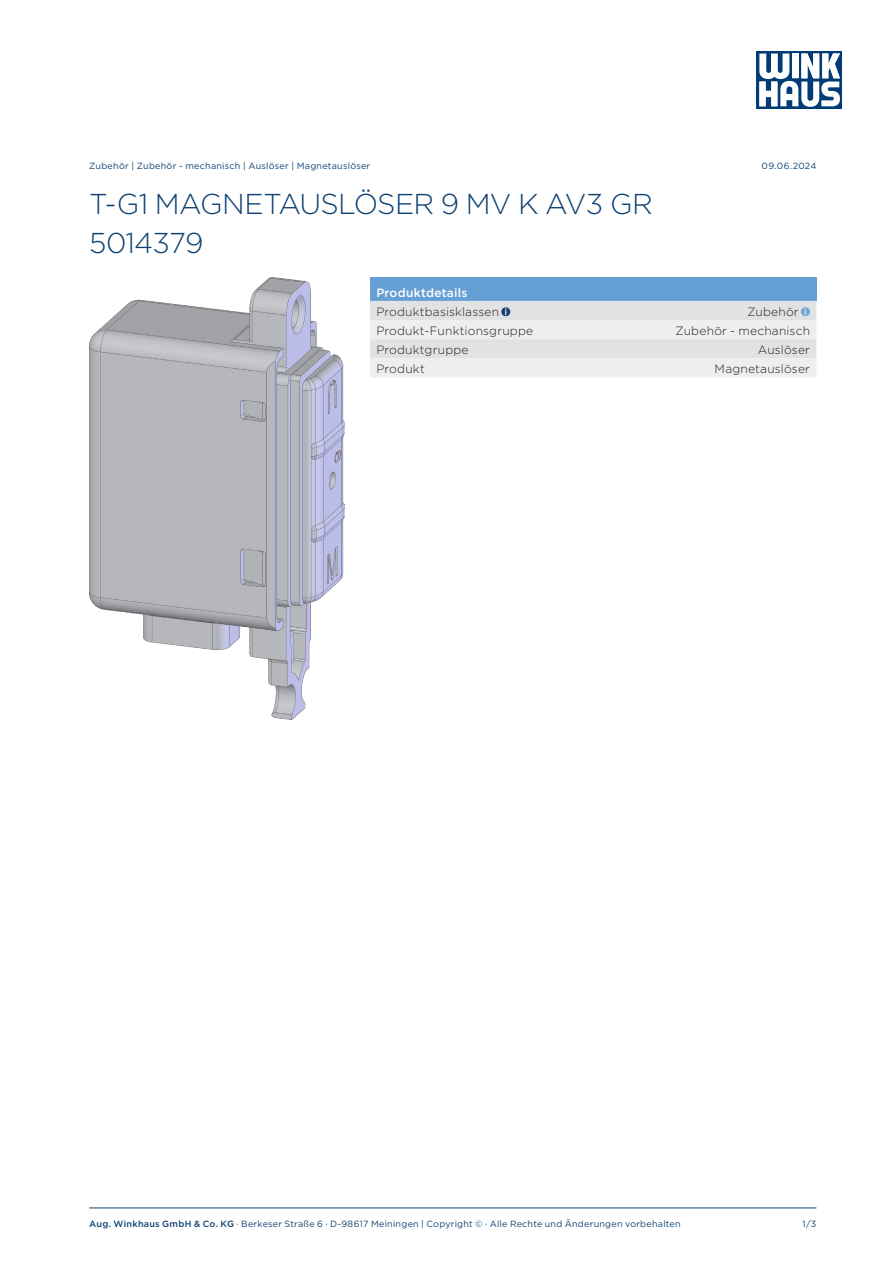
<style>
.page{position:relative;width:893px;height:1263px;background:#fff}
.page>*{position:absolute;margin:0;border:0;box-sizing:border-box;transform-origin:0 0}
.Headline{font:300 28.65px/38.2px "Gotham";letter-spacing:-.025em;color:#0f4272}
.Datenzelle_links{font:300 12px "Gotham";letter-spacing:.015em;color:#231f20}
.Datenzelle_rechts{font:300 12px "Gotham";letter-spacing:.015em;color:#231f20}
.Headerzelle{font:500 12px "Gotham";letter-spacing:.015em;color:#fff}
.Fußzeile{font:9px "Gotham";letter-spacing:.025em;color:#0f4272}
.Kopfzeile{font:9px "Gotham";letter-spacing:.025em;color:#0f4272}
.s1{font-family:"Info Button";font-weight:400;font-size:14.1px;color:#183c71}
.s2{font-family:"Info Button";font-weight:400;font-size:14.1px;color:#6fa3d6}
.s3{font-weight:500}
</style>
<div class="page">
<div style="left:757px;top:51px;width:85px;height:58px;background:#013c77"></div>
<svg style="left:759px;top:53px;width:81px;height:54px"></svg>
<hr style="left:89px;top:1208px;width:727px;height:1px;background:#0f4272">
<div style="left:370px;top:277px;width:446px;height:24px;background:#669fd5"></div>
<div style="left:370px;top:301px;width:446px;height:76px;background:#e6e6e8"></div>
<img style="left:89px;top:277px;width:255px;height:443px">
<p class="Kopfzeile" style="left:89px;top:160px;width:282px">Zubehör | Zubehör - mechanisch | Auslöser | Magnetauslöser</p>
<p class="Kopfzeile" style="left:762px;top:160px;width:56px">09.06.2024</p>
<p class="Headline" style="left:89px;top:184px;width:565px">T-G1 MAGNETAUSLÖSER 9 MV K AV3 GR<br>5014379</p>
<p class="Headerzelle" style="left:376px;top:284px;width:93px">Produktdetails</p>
<p class="Datenzelle_links" style="left:376px;top:304px;width:136px">Produktbasisklassen <span class="s1">i</span></p>
<p class="Datenzelle_rechts" style="left:747px;top:304px;width:64px">Zubehör <span class="s2">i</span></p>
<p class="Datenzelle_links" style="left:376px;top:323px;width:158px">Produkt-Funktionsgruppe</p>
<p class="Datenzelle_rechts" style="left:676px;top:323px;width:136px">Zubehör - mechanisch</p>
<p class="Datenzelle_links" style="left:376px;top:342px;width:94px">Produktgruppe</p>
<p class="Datenzelle_rechts" style="left:758px;top:342px;width:54px">Auslöser</p>
<p class="Datenzelle_links" style="left:376px;top:361px;width:50px">Produkt</p>
<p class="Datenzelle_rechts" style="left:715px;top:361px;width:97px">Magnetauslöser</p>
<p class="Fußzeile" style="left:89px;top:1218px;width:593px"><span class="s3">Aug. Winkhaus GmbH &amp; Co. KG</span> ∙ Berkeser Straße 6 · D-98617 Meiningen | Copyright © · Alle Rechte und Änderungen vorbehalten</p>
<p class="Fußzeile" style="left:803px;top:1218px;width:15px">1/3</p>
</div>
